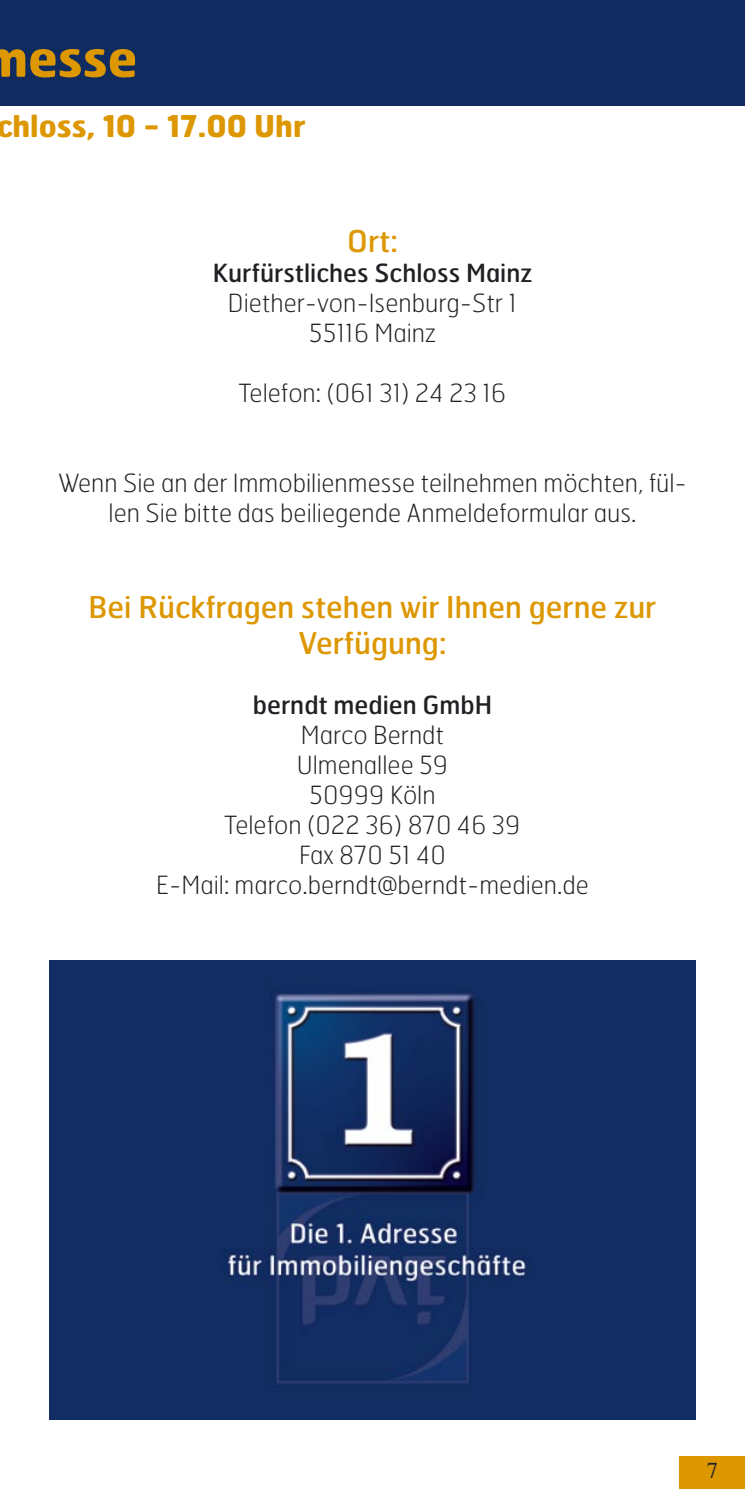
<style>
.page{position:relative;width:745px;height:1489px;background:#fff}
.page>*{position:absolute;margin:0;border:0;box-sizing:border-box;transform-origin:0 0}
.t1{font:700 50px "Hermes";color:#dd9700}
.t2{font:30px "Hermes";color:#dd9700}
.t3{font:700 30px "Hermes";color:#dd9700}
.t4{font:100 25px/30px "Hermes";color:#212125;text-align:center}
.t5{font:25px "Hermes";color:#212125}
.t6{font:22.5px "Times";color:#212125}
</style>
<div class="page">
<div style="left:678px;top:1455px;width:66px;height:33px;background:#dd9700"></div>
<div style="left:0;top:0;width:744px;height:106px;background:#102b60"></div>
<img style="left:50px;top:960px;width:644px;height:459px">
<h1 class="t1" style="left:-16px;top:26px;width:155px">messe</h1>
<p class="t3" style="left:-4px;top:106px;width:311px">chloss, 10 - 17.00 Uhr</p>
<p class="t2" style="left:347px;top:221px;width:52px">Ort:</p>
<p class="t5" style="left:212px;top:256px;width:321px">Kurfürstliches Schloss Mainz</p>
<p class="t4" style="left:228px;top:287px;width:290px">Diether-von-Isenburg-Str 1</p>
<p class="t4" style="left:309px;top:317px;width:128px">55116 Mainz</p>
<p class="t4" style="left:239px;top:377px;width:269px">Telefon: (061 31) 24 23 16</p>
<p class="t4" style="left:58px;top:467px;width:630px">Wenn Sie an der Immobilienmesse teilnehmen möchten, fül&shy;len Sie bitte das beiliegende Anmeldeformular aus.</p>
<p class="t2" style="left:89px;top:587px;width:569px">Bei Rückfragen stehen wir Ihnen gerne zur</p>
<p class="t2" style="left:298px;top:623px;width:149px">Verfügung:</p>
<p class="t5" style="left:253px;top:688px;width:240px">berndt medien GmbH</p>
<p class="t4" style="left:300px;top:719px;width:145px">Marco Berndt</p>
<p class="t4" style="left:296px;top:749px;width:153px">Ulmenallee 59</p>
<p class="t4" style="left:309px;top:779px;width:128px">50999 Köln</p>
<p class="t4" style="left:224px;top:809px;width:297px">Telefon (022 36) 870 46 39</p>
<p class="t4" style="left:299px;top:839px;width:148px">Fax 870 51 40</p>
<p class="t4" style="left:156px;top:869px;width:433px">E-Mail: marco.berndt@berndt-medien.de</p>
<p class="t6" style="left:706px;top:1449px;width:13px">7</p>
</div>
